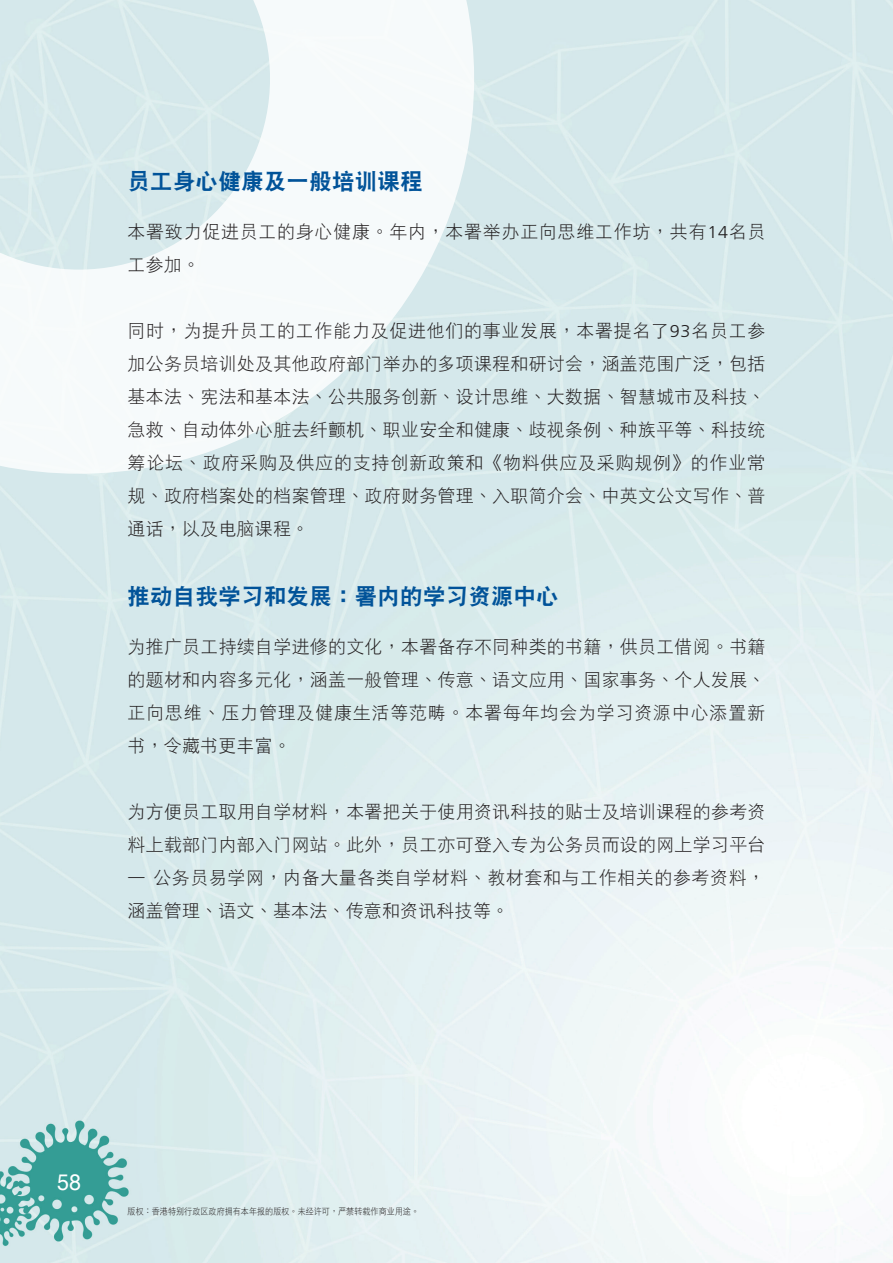
<style>
.page{position:relative;width:893px;height:1263px;background:#fff}
.page>*{position:absolute;margin:0;border:0;box-sizing:border-box;transform-origin:0 0}
.txt_bold{font:22.5px "DF Hei W9 GB5";letter-spacing:.01em;color:#015399}
.t1{font:22.5px "Helvetica";color:#fff;scale:.95 1}
.txt{font:18px/33px "DF Hei W3 GB5";letter-spacing:.015em;color:#231f20;text-align:justify}
.txt-2{font:18px/33px "DF Hei W3 GB5";letter-spacing:.04em;color:#231f20}
.t2{font:9px "DF Hei W3 GB5";color:#231f20;scale:.9 1}
.s1{font-family:"Frutiger LT Std";font-weight:300;font-size:17.1px}
</style>
<div class="page">
<img style="left:0;top:0;width:893px;height:1263px">
<svg style="left:0;top:0;width:474px;height:474px;fill:#f6fafb"></svg>
<p class="txt_bold" style="left:128px;top:170px;width:297px">員工身心健康及一般培訓課程</p>
<p class="txt-2" style="left:128px;top:215px;width:639px">本署致力促進員工的身心健康。年內，本署舉辦正向思維工作坊，共有<span class="s1">14</span>名員工參加。</p>
<p class="txt" style="left:128px;top:314px;width:639px">同時，為提升員工的工作能力及促進他們的事業發展，本署提名了<span class="s1">93</span>名員工參加公務員培訓處及其他政府部門舉辦的多項課程和研討會，涵蓋範圍廣泛，包括基本法、憲法和基本法、公共服務創新、設計思維、大數據、智慧城市及科技、急救、自動體外心臟去纖顫機、職業安全和健康、歧視條例、種族平等、科技統籌論壇、政府採購及供應的支持創新政策和《物料供應及採購規例》的作業常規、政府檔案處的檔案管理、政府財務管理、入職簡介會、中英文公文寫作、普通話，以及電腦課程。</p>
<p class="txt_bold" style="left:128px;top:585px;width:433px">推動自我學習和發展：署內的學習資源中心</p>
<p class="txt" style="left:128px;top:630px;width:639px">為推廣員工持續自學進修的文化，本署備存不同種類的書籍，供員工借閱。書籍的題材和內容多元化，涵蓋一般管理、傳意、語文應用、國家事務、個人發展、正向思維、壓力管理及健康生活等範疇。本署每年均會為學習資源中心添置新書，令藏書更豐富。</p>
<p class="txt" style="left:128px;top:795px;width:639px">為方便員工取用自學材料，本署把關於使用資訊科技的貼士及培訓課程的參考資料上載部門內部入門網站。此外，員工亦可登入專為公務員而設的網上學習平台</p>
<p class="txt" style="left:128px;top:861px;width:639px">— 公務員易學網，內備大量各類自學材料、教材套和與工作相關的參考資料，涵蓋管理、語文、基本法、傳意和資訊科技等。</p>
<p class="t1" style="left:57px;top:1169px;width:27px">58</p>
<p class="t2" style="left:128px;top:1207px;width:325px">版權：香港特別行政區政府擁有本年報的版權。未經許可，嚴禁轉載作商業用途。</p>
</div>
